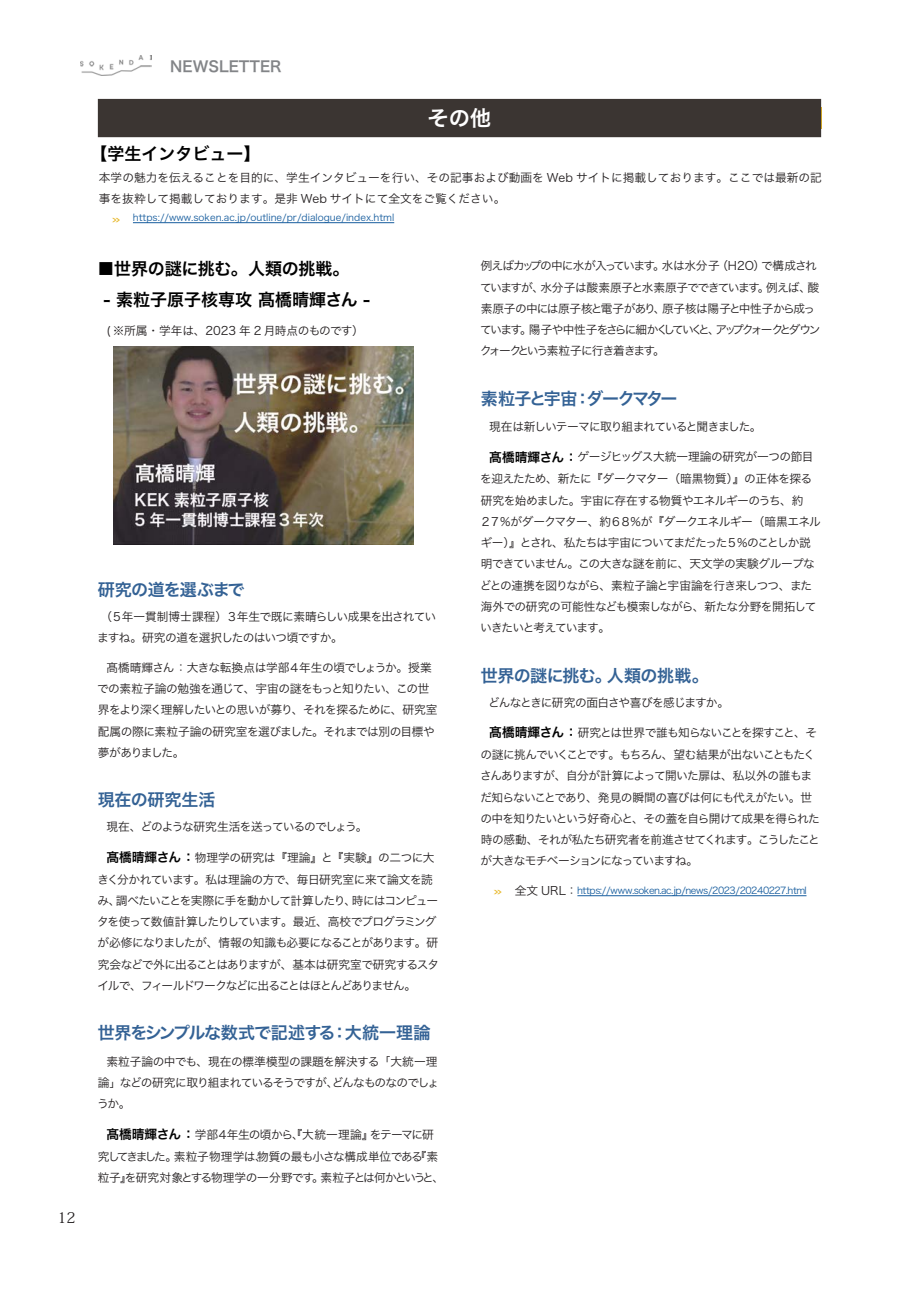
<style>
.page{position:relative;width:919px;height:1289px;background:#fff}
.page>*{position:absolute;margin:0;border:0;box-sizing:border-box;transform-origin:0 0}
.t1{font:21.3px "Hira Kaku Pro N W6";color:#fff}
.t2{font:16.95px "Hira Kaku Pro N W6";letter-spacing:-.025em;color:#346295}
.t3{font:16.95px "Hira Kaku Pro N W6";color:#000}
.t4{font:16.95px "Hira Kaku Pro N W6";letter-spacing:-.02em;color:#000}
.t5{font:16.95px "Hira Kaku Pro N W6";letter-spacing:-.065em;color:#346295}
.t6{font:14.85px "Hira Kaku Pro N W6";color:#828487}
.t7{font:14.85px "Koz Min Pr 6 N";color:#231f20}
.t8{font:11.7px/21.3px "Hira Kaku Pro N W3";letter-spacing:-.055em;color:#231f20}
.t9{font:11.7px/21.3px "Hira Kaku Pro N W3";letter-spacing:-.085em;color:#231f20}
.t10{font:11.7px/21.3px "Hira Kaku Pro N W3";color:#231f20}
.t11{font:11.7px "Hira Kaku Pro N W3";letter-spacing:-.075em;color:#231f20}
.t12{font:11.7px "Hira Kaku Pro N W3";letter-spacing:-.025em;color:#231f20}
.t13{font:9.6px "Hira Kaku Pro W3";color:#175d9e}
.t14{font:9.6px "Hira Kaku Pro W3";letter-spacing:-.05em;color:#175d9e}
.s1{font-family:"Myriad Pro";font-size:11.7px;color:#e6b522}
.s2{font-family:"Hira Kaku Pro N W6";font-size:12.75px;color:#000}
.s3{font-family:"Hira Kaku Pro N W3";font-size:11.7px;color:#231f20}
</style>
<div class="page">
<img style="left:81px;top:56px;width:71px;height:20px">
<div style="left:98px;top:99px;width:723px;height:38px;background:#3b3532"></div>
<hr style="left:577px;top:895px;width:229px;height:1px;background:#175d9e">
<img style="left:114px;top:347px;width:300px;height:197px">
<hr style="left:133px;top:222px;width:261px;height:1px;background:#175d9e">
<p class="t7" style="left:57px;top:1209px;width:20px">12</p>
<p class="t6" style="left:170px;top:53px;width:113px">NEWSLETTER</p>
<h1 class="t1" style="left:427px;top:99px;width:65px">その他</h1>
<h2 class="t3" style="left:90px;top:138px;width:172px">【学生インタビュー】</h2>
<p class="t10" style="left:99px;top:166px;width:724px">本学の魅力を伝えることを目的に、学生インタビューを行い、その記事および動画を Web サイトに掲載しております。ここでは最新の記事を抜粋して掲載しております。是非 Web サイトにて全文をご覧ください。</p>
<p class="t13" style="left:112px;top:209px;width:284px"><span class="s1">»</span> https://www.soken.ac.jp/outline/pr/dialogue/index.html</p>
<h2 class="t4" style="left:97px;top:253px;width:253px">■世界の謎に挑む。人類の挑戦。</h2>
<h2 class="t3" style="left:103px;top:284px;width:268px">- 素粒子原子核専攻 髙橋晴輝さん -</h2>
<p class="t12" style="left:106px;top:320px;width:259px">( ※所属・学年は、2023 年 2 月時点のものです）</p>
<h2 class="t2" style="left:98px;top:574px;width:148px">研究の道を選ぶまで</h2>
<p class="t8" style="left:97px;top:605px;width:340px">（５年一貫制博士課程）３年生で既に素晴らしい成果を出されていますね。研究の道を選択したのはいつ頃ですか。</p>
<p class="t8" style="left:97px;top:656px;width:342px;text-indent:9px">髙橋晴輝さん ：大きな転換点は学部４年生の頃でしょうか。授業での素粒子論の勉強を通じて、宇宙の謎をもっと知りたい、この世界をより深く理解したいとの思いが募り、それを探るために、研究室配属の際に素粒子論の研究室を選びました。それまでは別の目標や夢がありました。</p>
<h2 class="t2" style="left:98px;top:784px;width:119px">現在の研究生活</h2>
<p class="t9" style="left:106px;top:815px;width:263px">現在、どのような研究生活を送っているのでしょう。</p>
<p class="t8" style="left:97px;top:845px;width:343px;text-indent:9px"><span class="s2">髙橋晴輝さん ：</span>物理学の研究は『理論』と『実験』の二つに大きく分かれています。私は理論の方で、毎日研究室に来て論文を読み、調べたいことを実際に手を動かして計算したり、時にはコンピュータを使って数値計算したりしています。最近、高校でプログラミングが必修になりましたが、情報の知識も必要になることがあります。研究会などで外に出ることはありますが、基本は研究室で研究するスタイルで、フィールドワークなどに出ることはほとんどありません。</p>
<h2 class="t2" style="left:98px;top:1017px;width:334px">世界をシンプルな数式で記述する：大統一理論</h2>
<p class="t8" style="left:97px;top:1049px;width:344px;text-indent:9px">素粒子論の中でも、現在の標準模型の課題を解決する「大統一理論」などの研究に取り組まれているそうですが、どんなものなのでしょうか。</p>
<p class="t8" style="left:98px;top:1122px;width:348px;text-align:center"><span class="s2">髙橋晴輝さん ：</span>学部４年生の頃から、『大統一理論』をテーマに研<br>究してきました。素粒子物理学は、物質の最も小さな構成単位である『素粒子』を研究対象とする物理学の一分野です。素粒子とは何かというと、</p>
<p class="t9" style="left:480px;top:254px;width:342px">例えばカップの中に水が入っています。水は水分子（H2O）で構成されていますが、水分子は酸素原子と水素原子でできています。例えば、酸素原子の中には原子核と電子があり、原子核は陽子と中性子から成っています。陽子や中性子をさらに細かくしていくと、アップクォークとダウンクォークという素粒子に行き着きます。</p>
<h2 class="t5" style="left:480px;top:383px;width:198px">素粒子と宇宙：ダークマター</h2>
<p class="t11" style="left:489px;top:416px;width:274px">現在は新しいテーマに取り組まれていると聞きました。</p>
<p class="t8" style="left:479px;top:445px;width:343px;text-indent:10px"><span class="s2">髙橋晴輝さん ：</span>ゲージヒッグス大統一理論の研究が一つの節目を迎えたため、新たに『ダークマター（暗黒物質）』の正体を探る研究を始めました。宇宙に存在する物質やエネルギーのうち、約<br>２７％がダークマター、約６８％が『ダークエネルギー（暗黒エネルギー）』とされ、私たちは宇宙についてまだたった５％のことしか説明できていません。この大きな謎を前に、天文学の実験グループなどとの連携を図りながら、素粒子論と宇宙論を行き来しつつ、また海外での研究の可能性なども模索しながら、新たな分野を開拓していきたいと考えています。</p>
<h2 class="t2" style="left:480px;top:660px;width:229px">世界の謎に挑む。人類の挑戦。</h2>
<p class="t8" style="left:488px;top:690px;width:242px">どんなときに研究の面白さや喜びを感じますか。</p>
<p class="t8" style="left:480px;top:721px;width:341px;text-indent:9px"><span class="s2">髙橋晴輝さん ：</span>研究とは世界で誰も知らないことを探すこと、その謎に挑んでいくことです。もちろん、望む結果が出ないこともたくさんありますが、自分が計算によって開いた扉は、私以外の誰もまだ知らないことであり、発見の瞬間の喜びは何にも代えがたい。世の中を知りたいという好奇心と、その蓋を自ら開けて成果を得られた時の感動、それが私たち研究者を前進させてくれます。こうしたことが大きなモチベーションになっていますね。</p>
<p class="t14" style="left:493px;top:882px;width:315px"><span class="s1">»</span> <span class="s3">全文 URL：</span>https://www.soken.ac.jp/news/2023/20240227.html</p>
</div>
